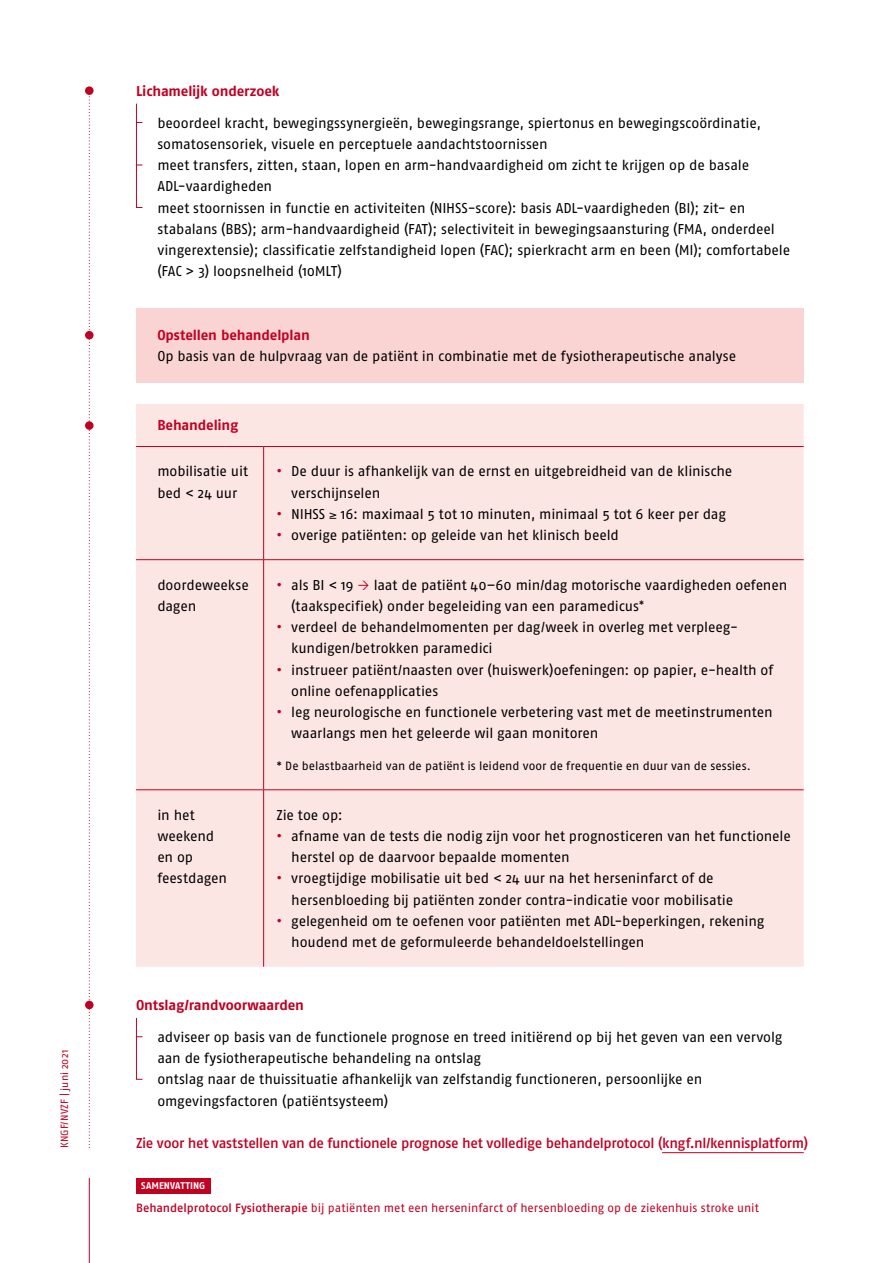
<style>
.page{position:relative;width:893px;height:1263px;background:#fff}
.page>*{position:absolute;margin:0;border:0;box-sizing:border-box;transform-origin:0 0}
.t1{font:14.25px/21.3px "Fago No";letter-spacing:-.01em;color:#000}
.t2{font:500 14.25px "Fago No";letter-spacing:-.025em;color:#c10122}
.t3{font:700 14.25px "Fago No";letter-spacing:-.01em;color:#c10122}
.t4{font:12px "Fago No";letter-spacing:-.005em;color:#c10122}
.t5{font:12px "Fago No";letter-spacing:-.005em;color:#000}
.t6{font:10.5px "Fago No";letter-spacing:.005em;color:#c10122}
.t7{font:700 9.75px "Fago No Tf";letter-spacing:.005em;color:#fff}
.s1{font-weight:700;color:#c10122}
.s2{font-size:12px}
.s3{font-weight:500}
</style>
<div class="page">
<svg style="left:89px;top:96px;width:1px;height:1052px"></svg>
<div style="left:136px;top:308px;width:668px;height:53px;background:#fad4d3"></div>
<div style="left:136px;top:330px;width:668px;height:53px;background:#fad4d3"></div>
<div style="left:136px;top:404px;width:668px;height:563px;background:#fce6e4"></div>
<hr style="left:263px;top:447px;width:1px;height:112px;background:#c10122">
<hr style="left:136px;top:559px;width:128px;height:1px;background:#c10122">
<hr style="left:264px;top:559px;width:540px;height:1px;background:#c10122">
<hr style="left:263px;top:560px;width:1px;height:229px;background:#c10122">
<hr style="left:136px;top:789px;width:128px;height:1px;background:#c10122">
<hr style="left:264px;top:789px;width:540px;height:1px;background:#c10122">
<hr style="left:263px;top:790px;width:1px;height:177px;background:#c10122">
<hr style="left:136px;top:446px;width:128px;height:1px;background:#c10122">
<hr style="left:264px;top:446px;width:540px;height:1px;background:#c10122">
<hr style="left:662px;top:1152px;width:142px;height:1px;background:#c10122">
<svg style="left:136px;top:1017px;width:7px;height:63px"></svg>
<svg style="left:136px;top:103px;width:7px;height:105px"></svg>
<div style="left:85px;top:86px;width:9px;height:9px;background:#c10122;border-radius:50%"></div>
<div style="left:85px;top:331px;width:9px;height:8px;background:#c10122;border-radius:50%"></div>
<div style="left:85px;top:1001px;width:9px;height:8px;background:#c10122;border-radius:50%"></div>
<div style="left:85px;top:421px;width:9px;height:9px;background:#c10122;border-radius:50%"></div>
<div style="left:136px;top:1178px;width:74px;height:16px;background:#c10122"></div>
<hr style="left:89px;top:1178px;width:1px;height:85px;background:#c10122">
<svg style="left:359px;top:580px;width:10px;height:9px"></svg>
<p class="t6" style="left:58px;top:1148px;width:100px;rotate:-90deg">KNGF/NVZF | juni 2021</p>
<p class="t3" style="left:136px;top:82px;width:145px">Lichamelijk onderzoek</p>
<p class="t1" style="left:157px;top:112px;width:634px">beoordeel kracht, bewegingssynergieën, bewegingsrange, spiertonus en bewegingscoördinatie, somatosensoriek, visuele en perceptuele aandachtstoornissen<br>meet transfers, zitten, staan, lopen en arm-handvaardigheid om zicht te krijgen op de basale ADL-vaardigheden<br>meet stoornissen in functie en activiteiten (NIHSS-score): basis ADL-vaardigheden (BI); zit- en stabalans (BBS); arm-handvaardigheid (FAT); selectiviteit in bewegingsaansturing (FMA, onderdeel vingerextensie); classificatie zelfstandigheid lopen (FAC); spierkracht arm en been (MI); comfortabele (FAC &gt; 3) loopsnelheid (10MLT)</p>
<p class="t3" style="left:157px;top:327px;width:154px">Opstellen behandelplan</p>
<p class="t1" style="left:157px;top:346px;width:580px">Op basis van de hulpvraag van de patiënt in combinatie met de fysiotherapeutische analyse</p>
<p class="t3" style="left:157px;top:417px;width:82px">Behandeling</p>
<p class="t1" style="left:157px;top:461px;width:92px">mobilisatie uit bed &lt; 24 uur</p>
<p class="t1" style="left:291px;top:461px;width:443px;text-indent:-15px"><span class="s1">•</span> De duur is afhankelijk van de ernst en uitgebreidheid van de klinische verschijnselen</p>
<p class="t1" style="left:276px;top:503px;width:451px"><span class="s1">•</span> NIHSS ≥ 16: maximaal 5 tot 10 minuten, minimaal 5 tot 6 keer per dag</p>
<p class="t1" style="left:276px;top:524px;width:344px"><span class="s1">•</span> overige patiënten: op geleide van het klinisch beeld</p>
<p class="t1" style="left:157px;top:574px;width:93px">doordeweekse dagen</p>
<p class="t1" style="left:276px;top:574px;width:79px"><span class="s1">•</span> als BI &lt; 19</p>
<p class="t1" style="left:291px;top:574px;width:497px;text-indent:82px">laat de patiënt 40–60 min/dag motorische vaardigheden oefenen (taakspecifiek) onder begeleiding van een paramedicus<span class="s2">*</span></p>
<p class="t1" style="left:291px;top:616px;width:448px;text-indent:-15px"><span class="s1">•</span> verdeel de behandelmomenten per dag/week in overleg met verpleeg&shy;kundigen/betrokken paramedici</p>
<p class="t1" style="left:291px;top:659px;width:483px;text-indent:-15px"><span class="s1">•</span> instrueer patiënt/naasten over (huiswerk)oefeningen: op papier, e-health of online oefenapplicaties</p>
<p class="t1" style="left:291px;top:701px;width:483px;text-indent:-15px"><span class="s1">•</span> leg neurologische en functionele verbetering vast met de meetinstrumenten waarlangs men het geleerde wil gaan monitoren</p>
<p class="t5" style="left:276px;top:759px;width:476px">* De belastbaarheid van de patiënt is leidend voor de frequentie en duur van de sessies.</p>
<p class="t1" style="left:157px;top:804px;width:71px">in het weekend en op feestdagen</p>
<p class="t1" style="left:276px;top:804px;width:68px">Zie toe op:</p>
<p class="t1" style="left:291px;top:825px;width:501px;text-indent:-15px"><span class="s1">•</span> afname van de tests die nodig zijn voor het prognosticeren van het functionele herstel op de daarvoor bepaalde momenten</p>
<p class="t1" style="left:291px;top:868px;width:443px;text-indent:-15px"><span class="s1">•</span> vroegtijdige mobilisatie uit bed &lt; 24 uur na het herseninfarct of de hersenbloeding bij patiënten zonder contra-indicatie voor mobilisatie</p>
<p class="t1" style="left:291px;top:910px;width:474px;text-indent:-15px"><span class="s1">•</span> gelegenheid om te oefenen voor patiënten met ADL-beperkingen, rekening houdend met de geformuleerde behandeldoelstellingen</p>
<p class="t3" style="left:136px;top:997px;width:169px">Ontslag/randvoorwaarden</p>
<p class="t1" style="left:157px;top:1026px;width:627px">adviseer op basis van de functionele prognose en treed initiërend op bij het geven van een vervolg aan de fysiotherapeutische behandeling na ontslag<br>ontslag naar de thuissituatie afhankelijk van zelfstandig functioneren, persoonlijke en omgevingsfactoren (patiëntsysteem)</p>
<p class="t2" style="left:136px;top:1135px;width:674px">Zie voor het vaststellen van de functionele prognose het volledige behandelprotocol (kngf.nl/kennisplatform)</p>
<p class="t7" style="left:141px;top:1180px;width:65px">SAMENVATTING</p>
<p class="t4" style="left:136px;top:1201px;width:624px"><span class="s3">Behandelprotocol Fysiotherapie</span> bij patiënten met een herseninfarct of hersenbloeding op de ziekenhuis stroke unit</p>
</div>
